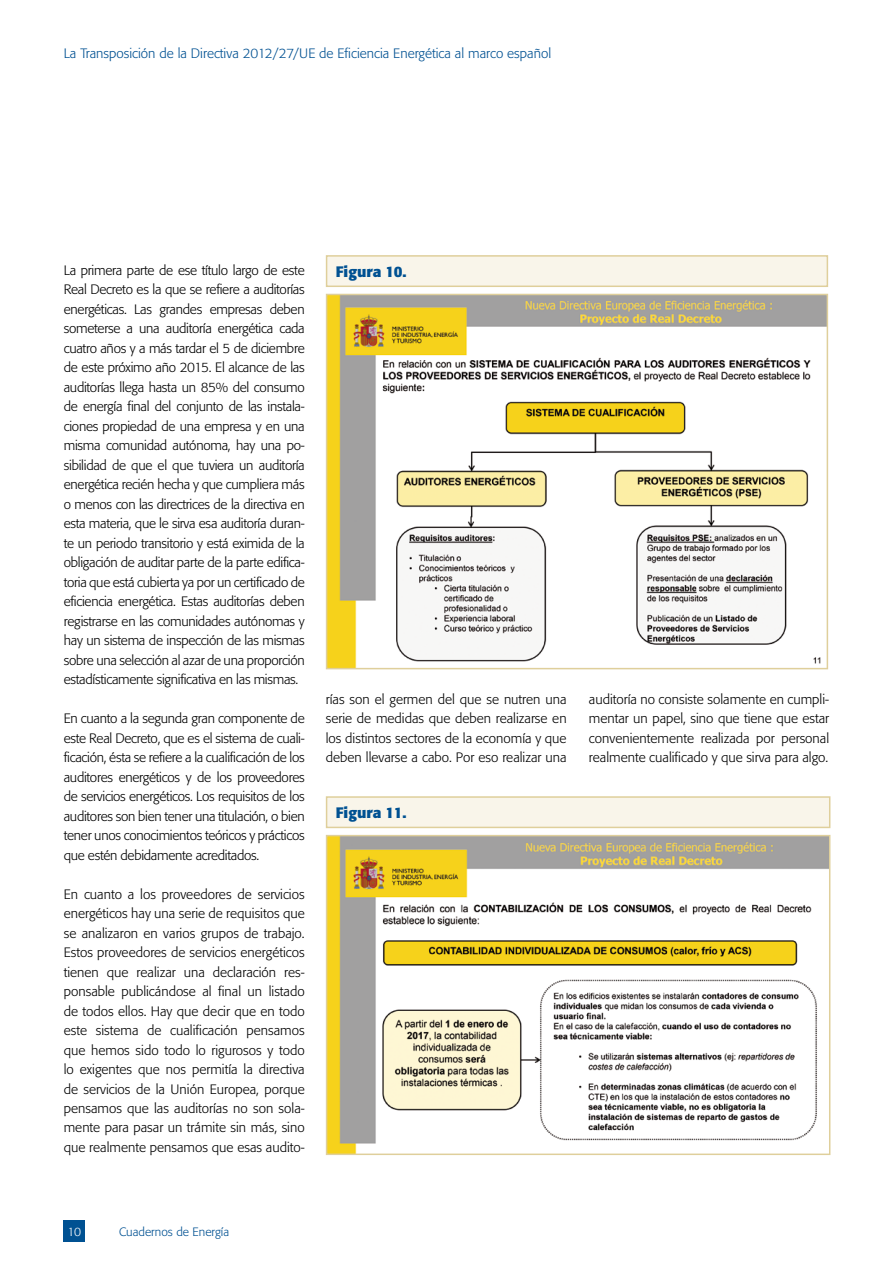
<style>
.page{position:relative;width:893px;height:1263px;background:#fff}
.page>*{position:absolute;margin:0;border:0;box-sizing:border-box;transform-origin:0 0}
.t1{font:700 15px "Formata";color:#005192}
.t2{font:300 13.5px/19.5px "Formata";color:#000;text-align:justify}
.t3{font:300 13.5px "Formata";color:#005192}
.t4{font:300 12px "Formata";color:#005192}
.t5{font:300 12px "Formata";color:#fff}
</style>
<div class="page">
<div style="left:64px;top:1220px;width:21px;height:22px;background:#005192"></div>
<div style="left:327px;top:256px;width:500px;height:30px;background:#f9f5ea"></div>
<div style="left:326px;top:255px;width:502px;height:32px;border:2px solid #dfcf9b"></div>
<div style="left:327px;top:797px;width:503px;height:30px;background:#f9f5ea"></div>
<div style="left:326px;top:796px;width:504px;height:32px;border:2px solid #dfcf9b"></div>
<img style="left:329px;top:297px;width:496px;height:369px">
<div style="left:326px;top:294px;width:502px;height:375px;border:2px solid #dfcf9b"></div>
<img style="left:329px;top:838px;width:498px;height:314px">
<div style="left:326px;top:835px;width:504px;height:320px;border:2px solid #dfcf9b"></div>
<p class="t3" style="left:64px;top:46px;width:489px">La Transposición de la Directiva 2012/27/UE de Eficiencia Energética al marco español</p>
<p class="t2" style="left:64px;top:260px;width:242px">La primera parte de ese título largo de este Real Decreto es la que se refiere a auditorías energéticas. Las grandes empresas deben someterse a una auditoría energética cada cuatro años y a más tardar el 5 de diciembre de este próximo año 2015. El alcance de las auditorías llega hasta un 85% del consumo de energía final del conjunto de las instala&shy;ciones propiedad de una empresa y en una misma comunidad autónoma, hay una po&shy;sibilidad de que el que tuviera un auditoría energética recién hecha y que cumpliera más o menos con las directrices de la directiva en esta materia, que le sirva esa auditoría duran&shy;te un periodo transitorio y está eximida de la obligación de auditar parte de la parte edifica&shy;toria que está cubierta ya por un certificado de eficiencia energética. Estas auditorías deben registrarse en las comunidades autónomas y hay un sistema de inspección de las mismas sobre una selección al azar de una proporción estadísticamente significativa en las mismas.</p>
<p class="t2" style="left:64px;top:709px;width:242px">En cuanto a la segunda gran componente de este Real Decreto, que es el sistema de cuali&shy;ficación, ésta se refiere a la cualificación de los auditores energéticos y de los proveedores de servicios energéticos. Los requisitos de los auditores son bien tener una titulación, o bien tener unos conocimientos teóricos y prácticos que estén debidamente acreditados.</p>
<p class="t2" style="left:64px;top:884px;width:242px">En cuanto a los proveedores de servicios energéticos hay una serie de requisitos que se analizaron en varios grupos de trabajo.<br>Estos proveedores de servicios energéticos tienen que realizar una declaración res&shy;ponsable publicándose al final un listado de todos ellos. Hay que decir que en todo este sistema de cualificación pensamos que hemos sido todo lo rigurosos y todo lo exigentes que nos permitía la directiva de servicios de la Unión Europea, porque pensamos que las auditorías no son sola&shy;mente para pasar un trámite sin más, sino que realmente pensamos que esas audito-</p>
<p class="t1" style="left:336px;top:262px;width:72px">Figura 10.</p>
<p class="t2" style="left:326px;top:689px;width:242px">rías son el germen del que se nutren una serie de medidas que deben realizarse en los distintos sectores de la economía y que deben llevarse a cabo. Por eso realizar una</p>
<p class="t2" style="left:589px;top:689px;width:242px">auditoría no consiste solamente en cumpli&shy;mentar un papel, sino que tiene que estar convenientemente realizada por personal realmente cualificado y que sirva para algo.</p>
<p class="t1" style="left:336px;top:803px;width:72px">Figura 11.</p>
<p class="t5" style="left:68px;top:1224px;width:15px">10</p>
<p class="t4" style="left:119px;top:1224px;width:112px">Cuadernos de Energía</p>
</div>
